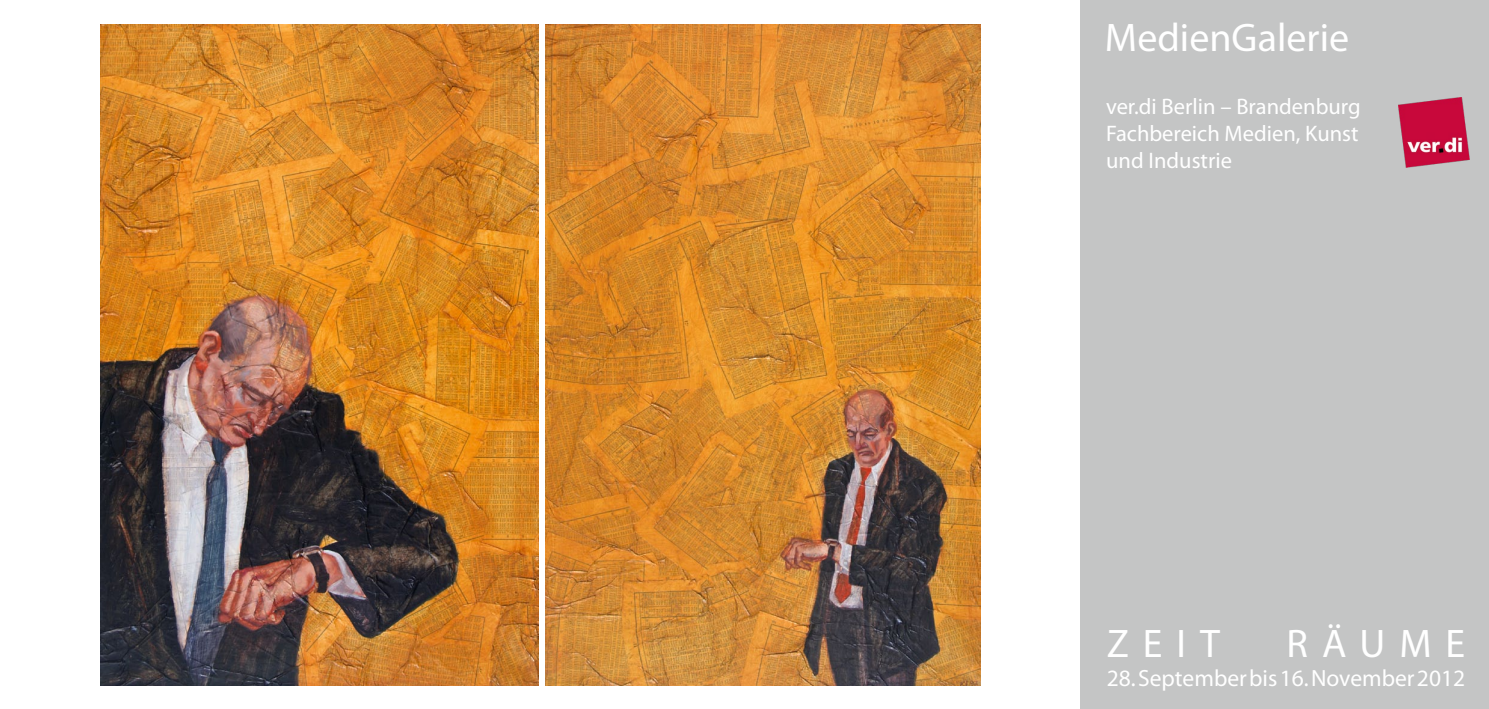
<style>
.page{position:relative;width:1489px;height:709px;background:#fff}
.page>*{position:absolute;margin:0;border:0;box-sizing:border-box;transform-origin:0 0}
.t1{font:40px "Myriad Pro";letter-spacing:.005em;color:#fff}
.t2{font:23.5px "Myriad Pro";color:#fff}
.t3{font:22.5px/27px "Myriad Pro";color:#fff}
</style>
<div class="page">
<div style="left:1080px;top:0;width:408px;height:709px;background:#c4c5c5"></div>
<img style="left:1398px;top:97px;width:71px;height:71px">
<img style="left:100px;top:24px;width:438px;height:661px">
<img style="left:545px;top:24px;width:435px;height:661px">
<p class="t1" style="left:1104px;top:13px;width:246px">MedienGalerie</p>
<p class="t3" style="left:1106px;top:92px;width:256px">ver.di Berlin – Brandenburg</p>
<p class="t3" style="left:1106px;top:119px;width:254px">Fachbereich Medien, Kunst und Industrie</p>
<p class="t1" style="left:1106px;top:619px;width:115px">ZEIT</p>
<p class="t1" style="left:1286px;top:619px;width:180px">RÄUME</p>
<p class="t2" style="left:1106px;top:663px;width:360px">28. September bis 16. November 2012</p>
</div>
